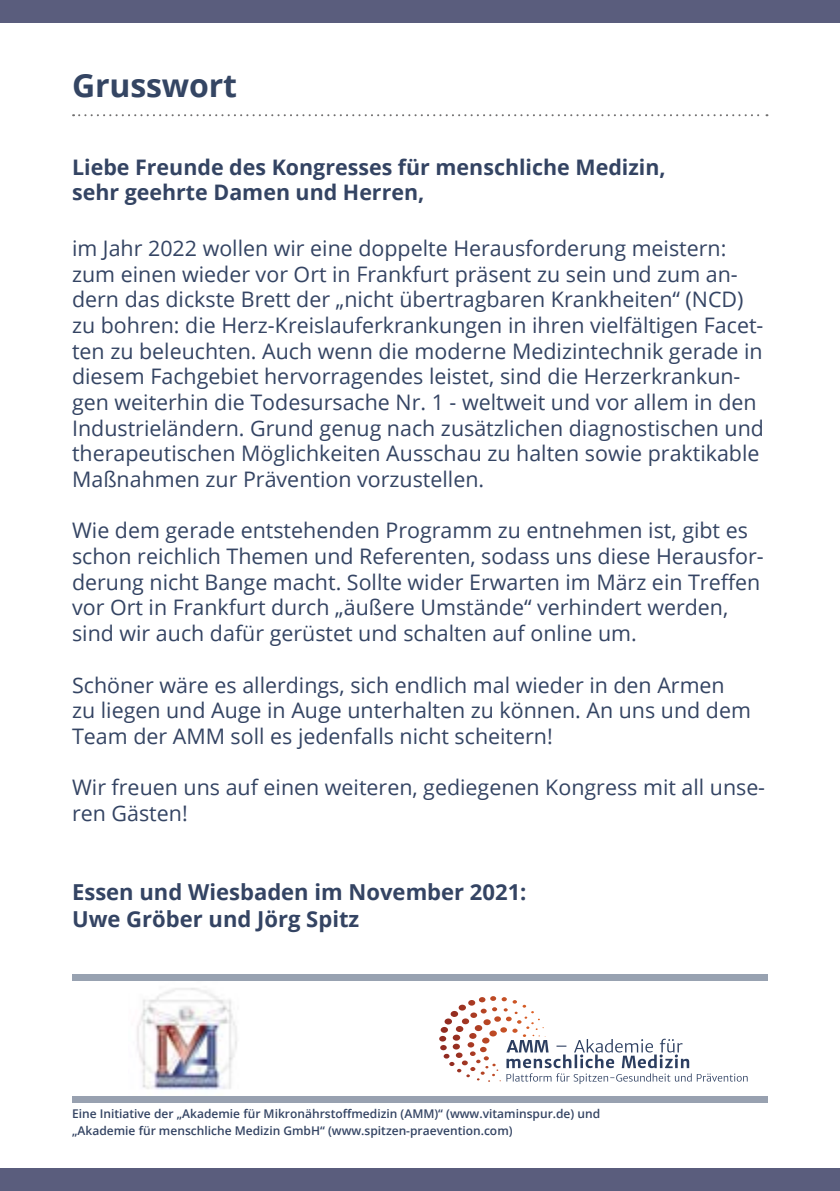
<style>
.page{position:relative;width:840px;height:1191px;background:#fff}
.page>*{position:absolute;margin:0;border:0;box-sizing:border-box;transform-origin:0 0}
.t1{font:700 32px "Open Sans";letter-spacing:-.005em;color:#344563}
.t2{font:700 22px/26.4px "Open Sans";color:#344463}
.t3{font:21.4px/25.6px "Open Sans";color:#344463}
.t4{font:700 21.4px/25.6px "Open Sans";color:#344463}
.t5{font:600 12px/16.8px "Open Sans";color:#344463}
</style>
<div class="page">
<img style="left:128px;top:980px;width:118px;height:110px">
<div style="left:0;top:0;width:839px;height:22px;background:#5a5d7d"></div>
<div style="left:0;top:1168px;width:839px;height:23px;background:#5a5d7d"></div>
<svg style="left:73px;top:114px;width:694px;height:2px"></svg>
<img style="left:450px;top:996px;width:83px;height:21px">
<svg style="left:506px;top:1038px;width:241px;height:46px"></svg>
<h1 class="t1" style="left:72px;top:62px;width:166px">Grusswort</h1>
<p class="t4" style="left:72px;top:154px;width:594px">Liebe Freunde des Kongresses für menschliche Medizin, sehr geehrte Damen und Herren,</p>
<p class="t3" style="left:72px;top:235px;width:693px">im Jahr 2022 wollen wir eine doppelte Herausforderung meistern: zum einen wieder vor Ort in Frankfurt präsent zu sein und zum an&shy;dern das dickste Brett der „nicht übertragbaren Krankheiten“ (NCD) zu bohren: die Herz-Kreislauferkrankungen in ihren vielfältigen Facet&shy;ten zu beleuchten. Auch wenn die moderne Medizintechnik gerade in diesem Fachgebiet hervorragendes leistet, sind die Herzerkrankun&shy;gen weiterhin die Todesursache Nr. 1 - weltweit und vor allem in den Industrieländern. Grund genug nach zusätzlichen diagnostischen und therapeutischen Möglichkeiten Ausschau zu halten sowie praktikable Maßnahmen zur Prävention vorzustellen.</p>
<p class="t3" style="left:72px;top:517px;width:692px">Wie dem gerade entstehenden Programm zu entnehmen ist, gibt es schon reichlich Themen und Referenten, sodass uns diese Herausfor&shy;derung nicht Bange macht. Sollte wider Erwarten im März ein Treffen vor Ort in Frankfurt durch „äußere Umstände“ verhindert werden, sind wir auch dafür gerüstet und schalten auf online um.</p>
<p class="t3" style="left:72px;top:671px;width:680px">Schöner wäre es allerdings, sich endlich mal wieder in den Armen zu liegen und Auge in Auge unterhalten zu können. An uns und dem<br>Team der AMM soll es jedenfalls nicht scheitern!</p>
<p class="t3" style="left:72px;top:774px;width:694px">Wir freuen uns auf einen weiteren, gediegenen Kongress mit all unse&shy;ren Gästen!</p>
<p class="t2" style="left:72px;top:878px;width:455px">Essen und Wiesbaden im November 2021:<br>Uwe Gröber und Jörg Spitz</p>
<p class="t5" style="left:72px;top:1105px;width:529px">Eine Initiative der „Akademie für Mikronährstoffmedizin (AMM)“ (www.vitaminspur.de) und „Akademie für menschliche Medizin GmbH“ (www.spitzen-praevention.com)</p>
</div>
